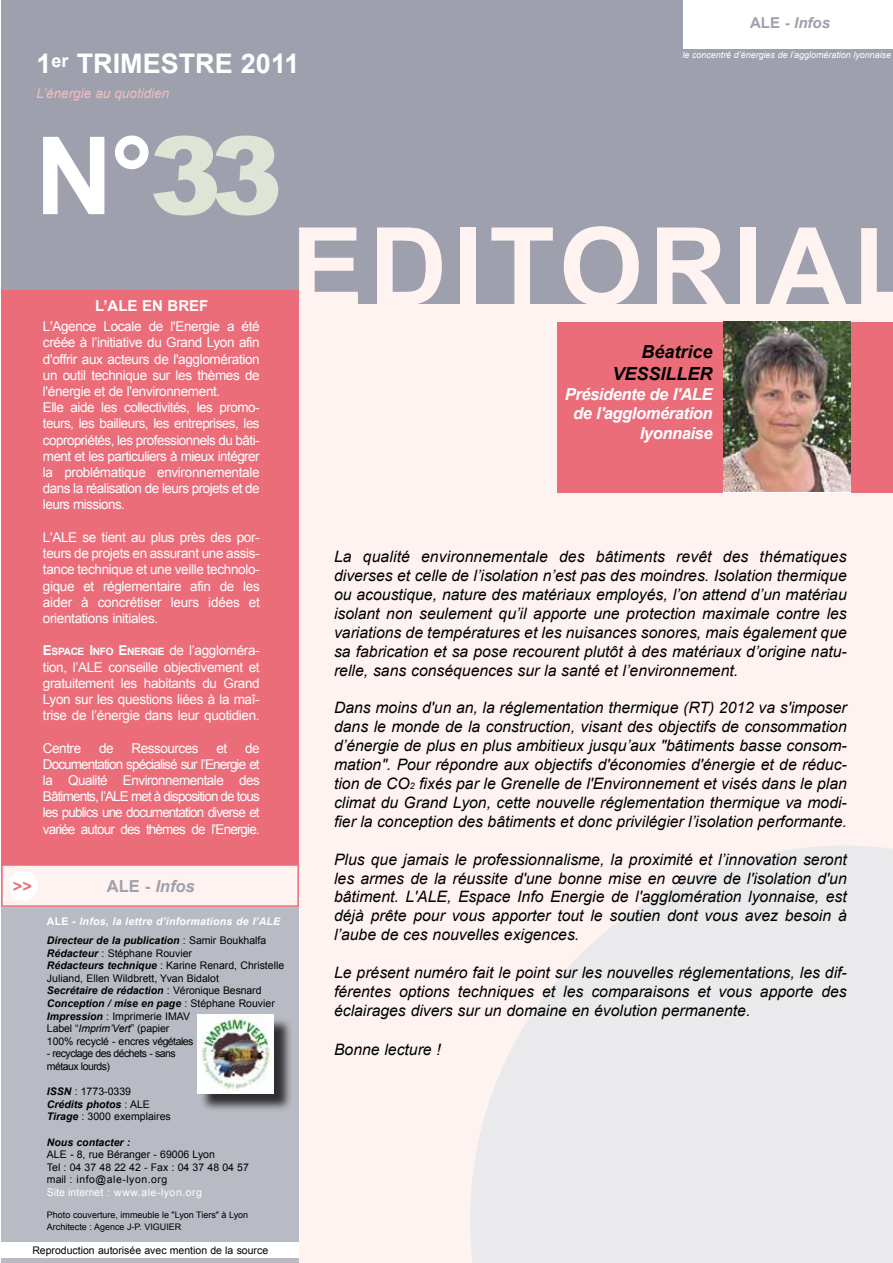
<style>
.page{position:relative;width:893px;height:1263px;background:#fff}
.page>*{position:absolute;margin:0;border:0;box-sizing:border-box;transform-origin:0 0}
.t1{font:700 108px "Arial";letter-spacing:.055em;color:#fef3f1}
.t2{font:700 108px "Arial";color:#fff}
.t3{font:700 27px "Arial";color:#fff}
.t4{font:italic 700 18px/21.6px "Arial";color:#000;text-align:right}
.t5{font:italic 700 16.5px/19.8px "Arial";letter-spacing:-.025em;color:#fff;text-align:right}
.t6{font:italic 700 16.5px "Arial";color:#9ea0ad}
.t7{font:700 16.5px "Arial";color:#9ea0ad}
.t8{font:700 16.5px "Arial";color:#eb6d7a}
.t9{font:italic 15.75px/18.9px "Arial";color:#000;text-align:justify}
.t10{font:700 15px "Arial";color:#fff}
.t11{font:italic 700 15px "Arial";color:#9ea0ad}
.t12{font:13.5px/16.2px "Arial";letter-spacing:-.025em;color:#fff;text-align:justify}
.t13{font:italic 13.5px "Arial";color:#f6bdbc}
.t14{font:10.5px/12.6px "Arial";color:#000}
.t15{font:italic 700 10.5px/18.6px "Arial";letter-spacing:.025em;color:#fff}
.t16{font:10.5px/12.6px "Arial";letter-spacing:-.05em;color:#000}
.t17{font:10.5px "Arial";letter-spacing:.025em;color:#fff}
.t18{font:700 10.2px "Arial";letter-spacing:-.035em;color:#fff}
.t19{font:9px/12.6px "Arial";color:#000}
.t20{font:italic 9px "Arial";letter-spacing:-.005em;color:#fff}
.s1{font-weight:900;color:#dfe4d7}
.s2{font-style:normal}
.s3{font-size:13.5px}
.s4{font-weight:400;font-size:13.5px}
.s5{color:#000}
.s6{font-weight:400;font-style:normal;color:#000}
.s7{font-weight:700;font-style:italic}
.s8{font-style:italic}
.s9{font-size:9px}
</style>
<div class="page">
<div style="left:299px;top:301px;width:594px;height:962px;background:#fef3f1"></div>
<div style="left:1px;top:0;width:892px;height:304px;background:#9ea0ad"></div>
<div style="left:684px;top:0;width:209px;height:49px;background:#fff"></div>
<svg style="left:470px;top:846px;width:423px;height:417px;fill:#eaeaed"></svg>
<div style="left:557px;top:322px;width:336px;height:170px;background:#eb6d7a"></div>
<div style="left:1px;top:906px;width:298px;height:357px;background:#b9bbc4"></div>
<div style="left:1px;top:317px;width:298px;height:572px;background:#eb6d7a"></div>
<div style="left:1px;top:1242px;width:298px;height:16px;background:#fff"></div>
<div style="left:199px;top:1017px;width:94px;height:95px;background:#000;opacity:.75"></div>
<img style="left:197px;top:1015px;width:77px;height:78px">
<div style="left:2px;top:865px;width:296px;height:41px;background:#fef3f1"></div>
<div style="left:1px;top:864px;width:298px;height:43px;border:2px solid #eb6d7a"></div>
<img style="left:723px;top:322px;width:127px;height:170px">
<div style="left:1px;top:290px;width:298px;height:30px;background:#eb6d7a"></div>
<div style="left:8px;top:871px;width:30px;height:29px;background:#fff;border-radius:50%"></div>
<h2 class="t3" style="left:36px;top:45px;width:94px">1<sup>ER</sup> TRIMEST</h2>
<h2 class="t3" style="left:195px;top:45px;width:106px">RE 2011</h2>
<p class="t13" style="left:36px;top:84px;width:134px">L’énergie au quotidien</p>
<h1 class="t2" style="left:35px;top:104px;width:249px">N°<span class="s1">33</span></h1>
<p class="t11" style="left:750px;top:12px;width:82px"><span class="s2">ALE -</span> Infos</p>
<p class="t20" style="left:682px;top:49px;width:210px">le concentré d’énergies de l’agglomération lyonnaise</p>
<p class="t10" style="left:95px;top:295px;width:104px">L’ALE EN BREF</p>
<p class="t12" style="left:43px;top:319px;width:218px;text-align:left">L'Agence Locale de l'Energie a été créée à l’initiative du Grand Lyon afin d'offrir aux acteurs de l'agglomération un outil technique sur les thèmes de l'énergie et de l'environnement.<br>Elle aide les collectivités, les promo&shy;teurs, les bailleurs, les entreprises, les copropriétés, les professionnels du bâti&shy;ment et les particuliers à mieux intégrer la problématique environnementale dans la réalisation de leurs projets et de leurs missions.</p>
<p class="t12" style="left:43px;top:529px;width:218px">L'ALE se tient au plus près des por&shy;teurs de projets en assurant une assis&shy;tance technique et une veille technolo&shy;gique et réglementaire afin de les aider à concrétiser leurs idées et orientations initiales.</p>
<p class="t18" style="left:43px;top:645px;width:218px"><span class="s3">E</span>SPACE <span class="s3">I</span>NFO <span class="s3">E</span>NERGIE <span class="s4">de l’aggloméra-</span></p>
<p class="t12" style="left:43px;top:659px;width:218px">tion, l’ALE conseille objectivement et gratuitement les habitants du Grand Lyon sur les questions liées à la maî&shy;trise de l’énergie dans leur quotidien.</p>
<p class="t12" style="left:43px;top:740px;width:40px">Centre</p>
<p class="t12" style="left:99px;top:740px;width:16px">de</p>
<p class="t12" style="left:131px;top:740px;width:69px">Ressources</p>
<p class="t12" style="left:216px;top:740px;width:12px">et</p>
<p class="t12" style="left:43px;top:740px;width:218px;text-indent:202px">de Documentation spécialisé sur l’Energie et la Qualité Environnementale des Bâtiments, l’ALE met à disposition de tous les publics une documentation diverse et variée autour des thèmes de l’Energie.</p>
<p class="t8" style="left:13px;top:875px;width:21px">&gt;&gt;</p>
<p class="t7" style="left:107px;top:875px;width:12px">ALE</p>
<p class="t6" style="left:145px;top:875px;width:51px"><span class="s2">-</span> Infos</p>
<p class="t15" style="left:47px;top:913px;width:235px"><span class="s2">ALE</span> - Infos<span class="s2">,</span> la lettre d’informations de l’ALE<br><span class="s5">Directeur de la publication</span> <span class="s6">: Samir Boukhalfa</span></p>
<p class="t14" style="left:47px;top:947px;width:239px"><span class="s7">Rédacteur</span> : Stéphane Rouvier<br><span class="s7">Rédacteurs technique</span> : Karine Renard, Christelle Juliand, Ellen Wildbrett, Yvan Bidalot<br><span class="s7">Secrétaire de rédaction</span> : Véronique Besnard <span class="s7">Conception / mise en page</span> : Stéphane Rouvier <span class="s7">Impression</span> : I mprimerie I MAV<br>Label “<span class="s8">Imprim’Vert</span>” (papier<br>100% recyclé - encres végétales</p>
<p class="t16" style="left:47px;top:1047px;width:130px">- recyclage des déchets - sans métaux lourds)</p>
<p class="t14" style="left:47px;top:1085px;width:125px"><span class="s7">ISSN</span> : 1773-0339<br><span class="s7">Crédits photos</span> : ALE<br><span class="s7">Tirage</span> : 3000 exemplaires</p>
<p class="t14" style="left:47px;top:1136px;width:203px"><span class="s7">Nous contacter :<br></span>ALE <span class="s8">-</span> 8, rue Béranger - 69006 Lyon<br>Tel : 04 37 48 22 42 - Fax : 04 37 48 04 57 mail : info@ale-lyon.org</p>
<p class="t17" style="left:47px;top:1185px;width:157px">Site internet : www.ale-lyon.org</p>
<p class="t19" style="left:47px;top:1208px;width:203px">Photo couverture, immeuble le "Lyon Tiers" à Lyon<br>Architecte : Agence J-P. VI GUI ER</p>
<p class="t14" style="left:32px;top:1244px;width:237px">Reproduction autorisée avec mention de la source</p>
<h1 class="t1" style="left:291px;top:195px;width:629px">EDITORIAL</h1>
<p class="t4" style="left:612px;top:342px;width:102px">Béatrice<br>VESSILLER</p>
<p class="t5" style="left:565px;top:384px;width:149px">Présidente de l'ALE de l'agglomération lyonnaise</p>
<p class="t9" style="left:334px;top:547px;width:514px">La qualité environnementale des bâtiments revêt des thématiques diverses et celle de l’isolation n’est pas des moindres. Isolation thermique ou acoustique, nature des matériaux employés, l’on attend d’un matériau isolant non seulement qu’il apporte une protection maximale contre les variations de températures et les nuisances sonores, mais également que sa fabrication et sa pose recourent plutôt à des matériaux d’origine natu&shy;relle, sans conséquences sur la santé et l’environnement.</p>
<p class="t9" style="left:334px;top:699px;width:514px">Dans moins d'un an, la réglementation thermique (RT) 2012 va s'imposer dans le monde de la construction, visant des objectifs de consommation d’énergie de plus en plus ambitieux jusqu’aux "bâtiments basse consom&shy;mation". Pour répondre aux objectifs d'économies d'énergie et de réduc&shy;tion de CO<span class="s9">2</span> fixés par le Grenelle de l'Environnement et visés dans le plan climat du Grand Lyon, cette nouvelle réglementation thermique va modi&shy;fier la conception des bâtiments et donc privilégier l’isolation performante.</p>
<p class="t9" style="left:334px;top:850px;width:514px">Plus que jamais le professionnalisme, la proximité et l’innovation seront les armes de la réussite d'une bonne mise en œuvre de l'isolation d'un bâtiment. L'ALE, Espace Info Energie de l'agglomération lyonnaise, est déjà prête pour vous apporter tout le soutien dont vous avez besoin à l’aube de ces nouvelles exigences.</p>
<p class="t9" style="left:334px;top:963px;width:514px">Le présent numéro fait le point sur les nouvelles réglementations, les dif&shy;férentes options techniques et les comparaisons et vous apporte des éclairages divers sur un domaine en évolution permanente.</p>
<p class="t9" style="left:334px;top:1040px;width:108px">Bonne lecture !</p>
</div>
